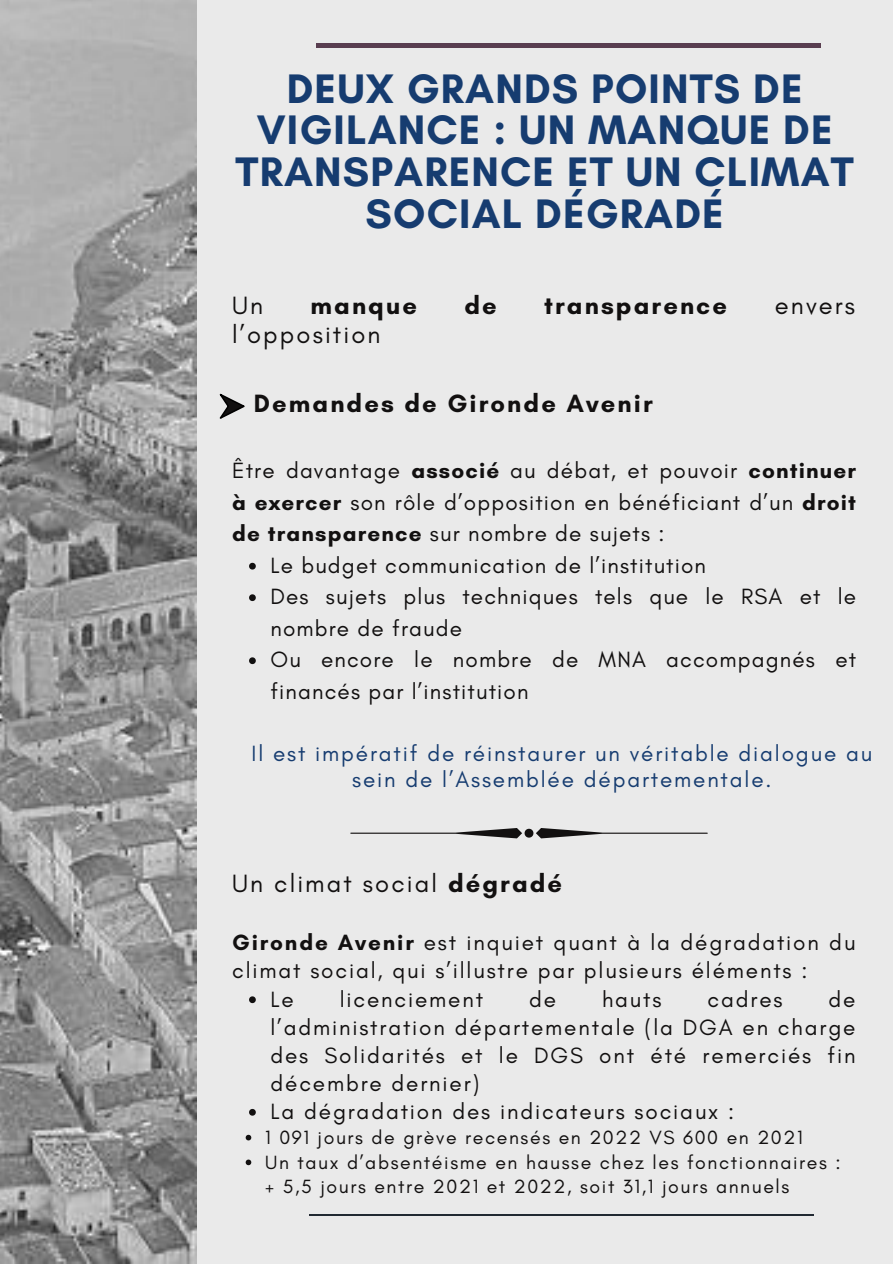
<style>
.page{position:relative;width:893px;height:1264px;background:#fff}
.page>*{position:absolute;margin:0;border:0;box-sizing:border-box;transform-origin:0 0}
.t1{font:700 42px/41.7px "Glacial Indifference";letter-spacing:.03em;color:#163c70;text-align:center}
.t2{font:700 25.5px "Glacial Indifference";letter-spacing:.08em;color:#121010}
.t3{font:25.5px "Glacial Indifference";letter-spacing:.08em;color:#121010}
.t4{font:22.5px/31.5px "Glacial Indifference";letter-spacing:.05em;color:#121010;text-align:justify}
.t5{font:22.5px/28.2px "Glacial Indifference";letter-spacing:.08em;color:#121010}
.t6{font:22.5px/25.8px "Glacial Indifference";letter-spacing:.08em;color:#163c70;text-align:center}
.t7{font:19.5px/24.8px "Glacial Indifference";letter-spacing:.08em;color:#121010}
.s1{font-weight:700}
</style>
<div class="page">
<div style="left:0;top:0;width:892px;height:1263px;background:#eaeaea"></div>
<img style="left:0;top:0;width:196px;height:1263px">
<hr style="left:317px;top:43px;width:504px;height:4px;background:#593e50">
<hr style="left:309px;top:1214px;width:504px;height:1px;background:#212932">
<svg style="left:220px;top:394px;width:25px;height:24px"></svg>
<svg style="left:249px;top:996px;width:7px;height:7px"></svg>
<svg style="left:249px;top:1108px;width:7px;height:7px"></svg>
<svg style="left:246px;top:1134px;width:5px;height:6px"></svg>
<svg style="left:246px;top:1159px;width:5px;height:6px"></svg>
<svg style="left:249px;top:563px;width:7px;height:6px"></svg>
<svg style="left:249px;top:594px;width:7px;height:7px"></svg>
<svg style="left:249px;top:657px;width:7px;height:7px"></svg>
<svg style="left:350px;top:828px;width:357px;height:10px"></svg>
<p class="t1" style="left:235px;top:67px;width:620px">DEUX GRANDS POINTS DE<br>VIGILANCE : UN MANQUE DE<br>TRANSPARENCE ET UN CLIMAT<br>SOCIAL DÉGRADÉ</p>
<h3 class="t3" style="left:232px;top:289px;width:33px">Un</h3>
<h3 class="t2" style="left:310px;top:289px;width:108px">manque</h3>
<h3 class="t2" style="left:464px;top:289px;width:34px">de</h3>
<h3 class="t2" style="left:544px;top:289px;width:184px">transparence</h3>
<h3 class="t3" style="left:774px;top:289px;width:82px">envers</h3>
<h3 class="t3" style="left:232px;top:319px;width:150px">l’opposition</h3>
<p class="t2" style="left:254px;top:388px;width:400px">Demandes de Gironde Avenir</p>
<p class="t4" style="left:232px;top:455px;width:625px">Être davantage <span class="s1">associé</span> au débat, et pouvoir <span class="s1">continuer à exercer</span> son rôle d’opposition en bénéficiant d’un <span class="s1">droit de transparence</span> sur nombre de sujets :</p>
<p class="t4" style="left:270px;top:549px;width:437px">Le budget communication de l’institution</p>
<h4 class="t4" style="left:270px;top:581px;width:587px">Des sujets plus techniques tels que le RSA et le nombre de fraude</h4>
<p class="t4" style="left:270px;top:644px;width:587px">Ou encore le nombre de MNA accompagnés et financés par l’institution</p>
<h4 class="t6" style="left:251px;top:740px;width:622px">Il est impératif de réinstaurer un véritable dialogue au sein de l’Assemblée départementale.</h4>
<p class="t3" style="left:232px;top:867px;width:331px">Un climat social <span class="s1">dégradé</span></p>
<h1 class="t5" style="left:232px;top:928px;width:624px"><span class="s1">Gironde Avenir</span> est inquiet quant à la dégradation du climat social, qui s’illustre par plusieurs éléments :</h1>
<h3 class="t4" style="left:270px;top:982px;width:25px">Le</h3>
<h3 class="t5" style="left:340px;top:984px;width:145px">licenciement</h3>
<h3 class="t4" style="left:529px;top:982px;width:28px">de</h3>
<h3 class="t4" style="left:602px;top:982px;width:61px">hauts</h3>
<h3 class="t4" style="left:707px;top:982px;width:76px">cadres</h3>
<h3 class="t4" style="left:270px;top:984px;width:586px;line-height:28.2px;text-indent:558px">de l’administration départementale (la DGA en charge des Solidarités et le DGS ont été remerciés fin décembre dernier)</h3>
<p class="t5" style="left:270px;top:1097px;width:465px">La dégradation des indicateurs sociaux :</p>
<h2 class="t7" style="left:265px;top:1124px;width:538px">1 091 jours de grève recensés en 2022 VS 600 en 2021</h2>
<h4 class="t7" style="left:265px;top:1149px;width:576px">Un taux d’absentéisme en hausse chez les fonctionnaires : + 5,5 jours entre 2021 et 2022, soit 31,1 jours annuels</h4>
</div>
